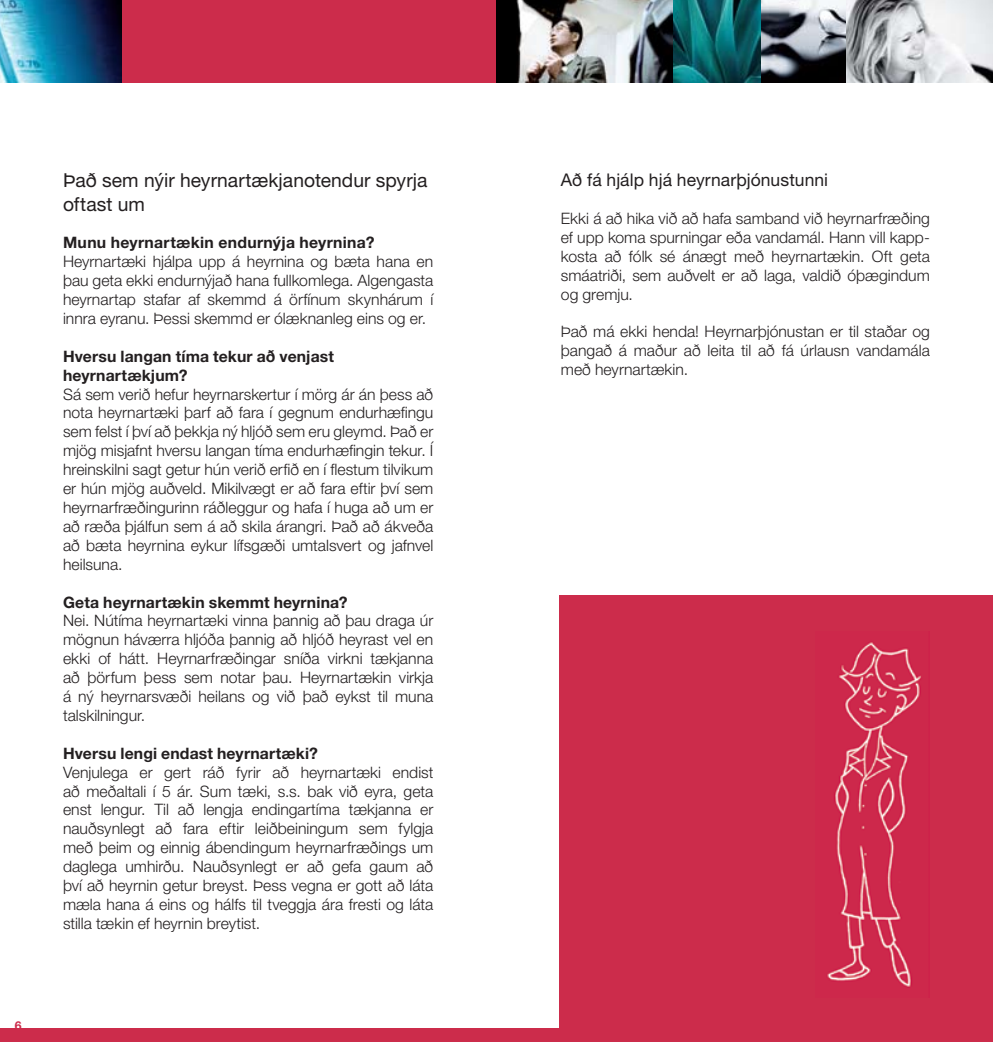
<style>
.page{position:relative;width:993px;height:1042px;background:#fff}
.page>*{position:absolute;margin:0;border:0;box-sizing:border-box;transform-origin:0 0}
.t1{font:19.25px/23.1px "Helvetica Neue LT Pro";color:#231f20}
.t2{font:17.5px "Helvetica Neue LT Pro";letter-spacing:.005em;color:#231f20}
.t3{font:300 15.75px/18.9px "Helvetica Neue LT Pro";color:#231f20;text-align:justify}
.t4{font:700 15.75px/18.9px "Helvetica Neue LT Pro";letter-spacing:.01em;color:#231f20}
.t5{font:700 12.25px "Helvetica Neue LT Pro";color:#cc2c4b}
</style>
<div class="page">
<img style="left:0;top:0;width:122px;height:82px">
<div style="left:0;top:1029px;width:496px;height:13px;background:#cc2c4b"></div>
<div style="left:122px;top:0;width:374px;height:82px;background:#cc2c4b"></div>
<img style="left:760px;top:0;width:86px;height:82px">
<img style="left:672px;top:0;width:88px;height:82px">
<img style="left:496px;top:0;width:176px;height:82px">
<img style="left:846px;top:0;width:146px;height:82px">
<div style="left:496px;top:1029px;width:496px;height:13px;background:#cc2c4b"></div>
<div style="left:559px;top:595px;width:433px;height:447px;background:#cc2c4b"></div>
<img style="left:827px;top:641px;width:95px;height:347px">
<p class="t5" style="left:15px;top:1017px;width:8px">6</p>
<p class="t1" style="left:63px;top:169px;width:366px">Það sem nýir heyrnartækjanotendur spyrja oftast um</p>
<p class="t4" style="left:63px;top:233px;width:313px">Munu heyrnartækin endurnýja heyrnina?</p>
<p class="t3" style="left:63px;top:252px;width:371px">Heyrnartæki hjálpa upp á heyrnina og bæta hana en þau geta ekki endurnýjað hana fullkomlega. Algengasta heyrnartap stafar af skemmd á örfínum skynhárum í innra eyranu. Þessi skemmd er ólæknanleg eins og er.</p>
<p class="t4" style="left:63px;top:346px;width:272px">Hversu langan tíma tekur að venjast heyrnartækjum?</p>
<p class="t3" style="left:63px;top:384px;width:372px">Sá sem verið hefur heyrnarskertur í mörg ár án þess að nota heyrnartæki þarf að fara í gegnum endurhæfingu sem felst í því að þekkja ný hljóð sem eru gleymd. Það er mjög misjafnt hversu langan tíma endurhæfingin tekur. Í hreinskilni sagt getur hún verið erfið en í flestum tilvikum er hún mjög auðveld. Mikilvægt er að fara eftir því sem heyrnarfræðingurinn ráðleggur og hafa í huga að um er að ræða þjálfun sem á að skila árangri. Það að ákveða að bæta heyrnina eykur lífsgæði umtalsvert og jafnvel heilsuna.</p>
<p class="t4" style="left:63px;top:592px;width:286px">Geta heyrnartækin skemmt heyrnina?</p>
<p class="t3" style="left:63px;top:611px;width:372px">Nei. Nútíma heyrnartæki vinna þannig að þau draga úr mögnun háværra hljóða þannig að hljóð heyrast vel en ekki of hátt. Heyrnarfræðingar sníða virkni tækjanna að þörfum þess sem notar þau. Heyrnartækin virkja á ný heyrnarsvæði heilans og við það eykst til muna talskilningur.</p>
<p class="t4" style="left:63px;top:743px;width:256px">Hversu lengi endast heyrnartæki?</p>
<p class="t3" style="left:63px;top:762px;width:372px">Venjulega er gert ráð fyrir að heyrnartæki endist að meðaltali í 5 ár. Sum tæki, s.s. bak við eyra, geta enst lengur. Til að lengja endingartíma tækjanna er nauðsynlegt að fara eftir leiðbeiningum sem fylgja með þeim og einnig ábendingum heyrnarfræðings um daglega umhirðu. Nauðsynlegt er að gefa gaum að því að heyrnin getur breyst. Þess vegna er gott að láta mæla hana á eins og hálfs til tveggja ára fresti og láta stilla tækin ef heyrnin breytist.</p>
<p class="t2" style="left:560px;top:169px;width:268px">Að fá hjálp hjá heyrnarþjónustunni</p>
<p class="t3" style="left:560px;top:209px;width:370px">Ekki á að hika við að hafa samband við heyrnarfræðing ef upp koma spurningar eða vandamál. Hann vill kapp&shy;kosta að fólk sé ánægt með heyrnartækin. Oft geta smáatriði, sem auðvelt er að laga, valdið óþægindum og gremju.</p>
<p class="t3" style="left:560px;top:322px;width:370px">Það má ekki henda! Heyrnarþjónustan er til staðar og þangað á maður að leita til að fá úrlausn vandamála með heyrnartækin.</p>
</div>
